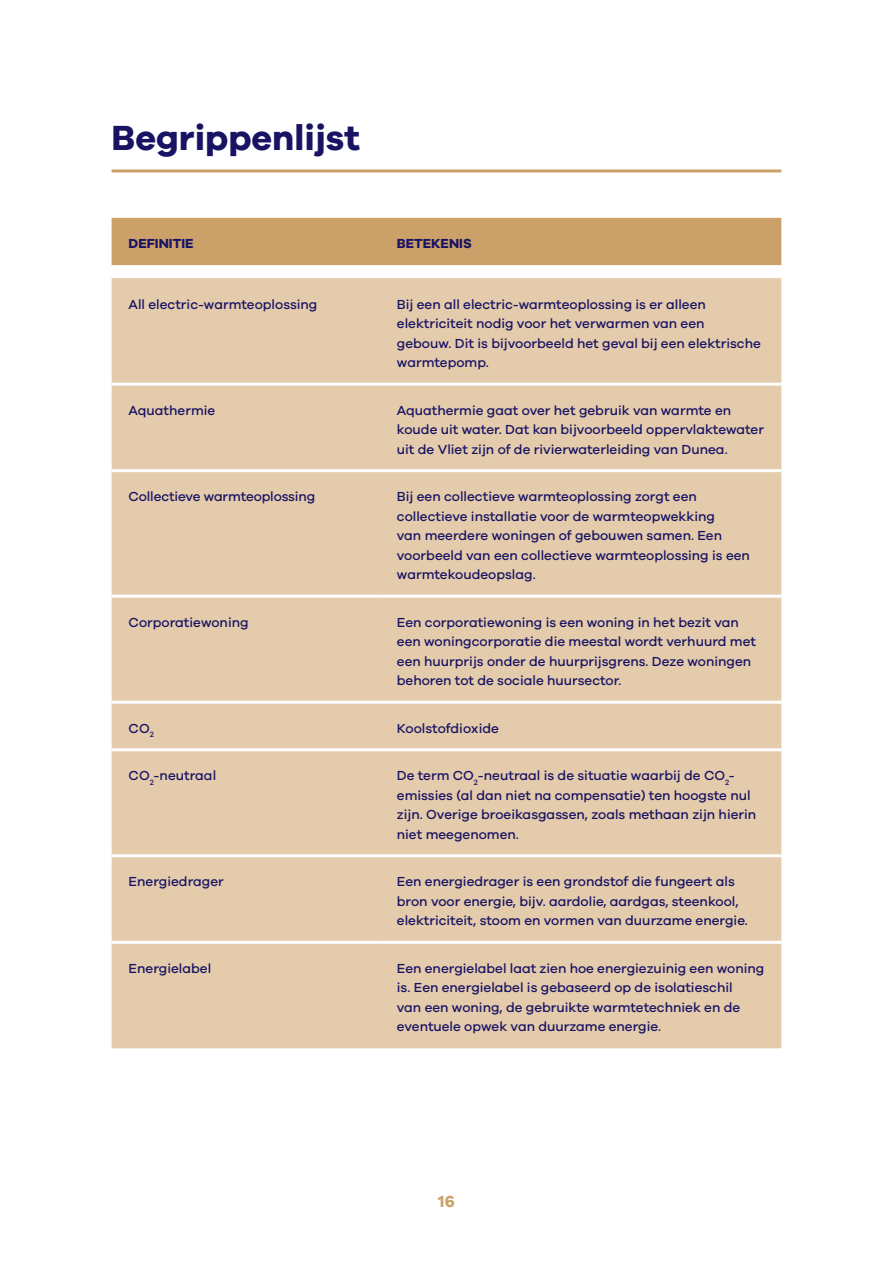
<style>
.page{position:relative;width:893px;height:1263px;background:#fff}
.page>*{position:absolute;margin:0;border:0;box-sizing:border-box;transform-origin:0 0}
.Title_1_level{font:700 36px "Galano Grotesque";color:#191364}
.t1{font:700 16.5px "Galano Grotesque";color:#cca069}
.kleurvlakken{font:500 13.5px/19.5px "Galano Grotesque";color:#191364}
.kleurvlakken-2{font:700 13.5px "Galano Grotesque";color:#191364}
</style>
<div class="page">
<hr style="left:112px;top:169px;width:669px;height:3px;background:#cca069">
<div style="left:112px;top:218px;width:669px;height:48px;background:#cca069"></div>
<div style="left:112px;top:278px;width:669px;height:770px;background:#e3cbab"></div>
<hr style="left:112px;top:383px;width:268px;height:3px;background:#fff">
<hr style="left:380px;top:383px;width:401px;height:3px;background:#fff">
<hr style="left:112px;top:469px;width:268px;height:3px;background:#fff">
<hr style="left:380px;top:469px;width:401px;height:3px;background:#fff">
<hr style="left:112px;top:595px;width:268px;height:3px;background:#fff">
<hr style="left:380px;top:595px;width:401px;height:3px;background:#fff">
<hr style="left:112px;top:701px;width:268px;height:3px;background:#fff">
<hr style="left:380px;top:701px;width:401px;height:3px;background:#fff">
<hr style="left:112px;top:748px;width:268px;height:3px;background:#fff">
<hr style="left:380px;top:748px;width:401px;height:3px;background:#fff">
<hr style="left:112px;top:854px;width:268px;height:3px;background:#fff">
<hr style="left:380px;top:854px;width:401px;height:3px;background:#fff">
<hr style="left:112px;top:941px;width:268px;height:3px;background:#fff">
<hr style="left:380px;top:941px;width:401px;height:3px;background:#fff">
<p class="Title_1_level" style="left:112px;top:116px;width:250px">Begrippenlijst</p>
<p class="kleurvlakken-2" style="left:129px;top:235px;width:66px">DEFINITIE</p>
<p class="kleurvlakken-2" style="left:397px;top:235px;width:76px">BETEKENIS</p>
<p class="kleurvlakken" style="left:129px;top:294px;width:190px">All electric-warmteoplossing</p>
<p class="kleurvlakken" style="left:397px;top:294px;width:365px">Bij een all electric-warmteoplossing is er alleen elektriciteit nodig voor het verwarmen van een gebouw. Dit is bijvoorbeeld het geval bij een elektrische warmtepomp.</p>
<p class="kleurvlakken" style="left:129px;top:400px;width:88px">Aquathermie</p>
<p class="kleurvlakken" style="left:397px;top:400px;width:369px">Aquathermie gaat over het gebruik van warmte en koude uit water. Dat kan bijvoorbeeld oppervlaktewater uit de Vliet zijn of de rivierwaterleiding van Dunea.</p>
<p class="kleurvlakken" style="left:129px;top:486px;width:188px">Collectieve warmteoplossing</p>
<p class="kleurvlakken" style="left:397px;top:486px;width:355px">Bij een collectieve warmteoplossing zorgt een collectieve installatie voor de warmteopwekking<br>van meerdere woningen of gebouwen samen. Een voorbeeld van een collectieve warmteoplossing is een warmtekoudeopslag.</p>
<p class="kleurvlakken" style="left:129px;top:612px;width:122px">Corporatiewoning</p>
<p class="kleurvlakken" style="left:397px;top:612px;width:361px">Een corporatiewoning is een woning in het bezit van een woningcorporatie die meestal wordt verhuurd met een huurprijs onder de huurprijsgrens. Deze woningen behoren tot de sociale huursector.</p>
<p class="kleurvlakken" style="left:129px;top:718px;width:27px">CO<sub>2</sub></p>
<p class="kleurvlakken" style="left:397px;top:718px;width:104px">Koolstofdioxide</p>
<p class="kleurvlakken" style="left:129px;top:765px;width:89px">CO<sub>2</sub>-neutraal</p>
<p class="kleurvlakken" style="left:397px;top:765px;width:361px">De term CO<sub>2</sub>-neutraal is de situatie waarbij de CO<sub>2</sub>- emissies (al dan niet na compensatie) ten hoogste nul zijn. Overige broeikasgassen, zoals methaan zijn hierin niet meegenomen.</p>
<p class="kleurvlakken" style="left:129px;top:872px;width:97px">Energiedrager</p>
<p class="kleurvlakken" style="left:397px;top:872px;width:353px">Een energiedrager is een grondstof die fungeert als bron voor energie, bijv. aardolie, aardgas, steenkool, elektriciteit, stoom en vormen van duurzame energie.</p>
<p class="kleurvlakken" style="left:129px;top:958px;width:84px">Energielabel</p>
<p class="kleurvlakken" style="left:397px;top:958px;width:369px">Een energielabel laat zien hoe energiezuinig een woning is. Een energielabel is gebaseerd op de isolatieschil<br>van een woning, de gebruikte warmtetechniek en de eventuele opwek van duurzame energie.</p>
<p class="t1" style="left:438px;top:1192px;width:18px">16</p>
</div>
